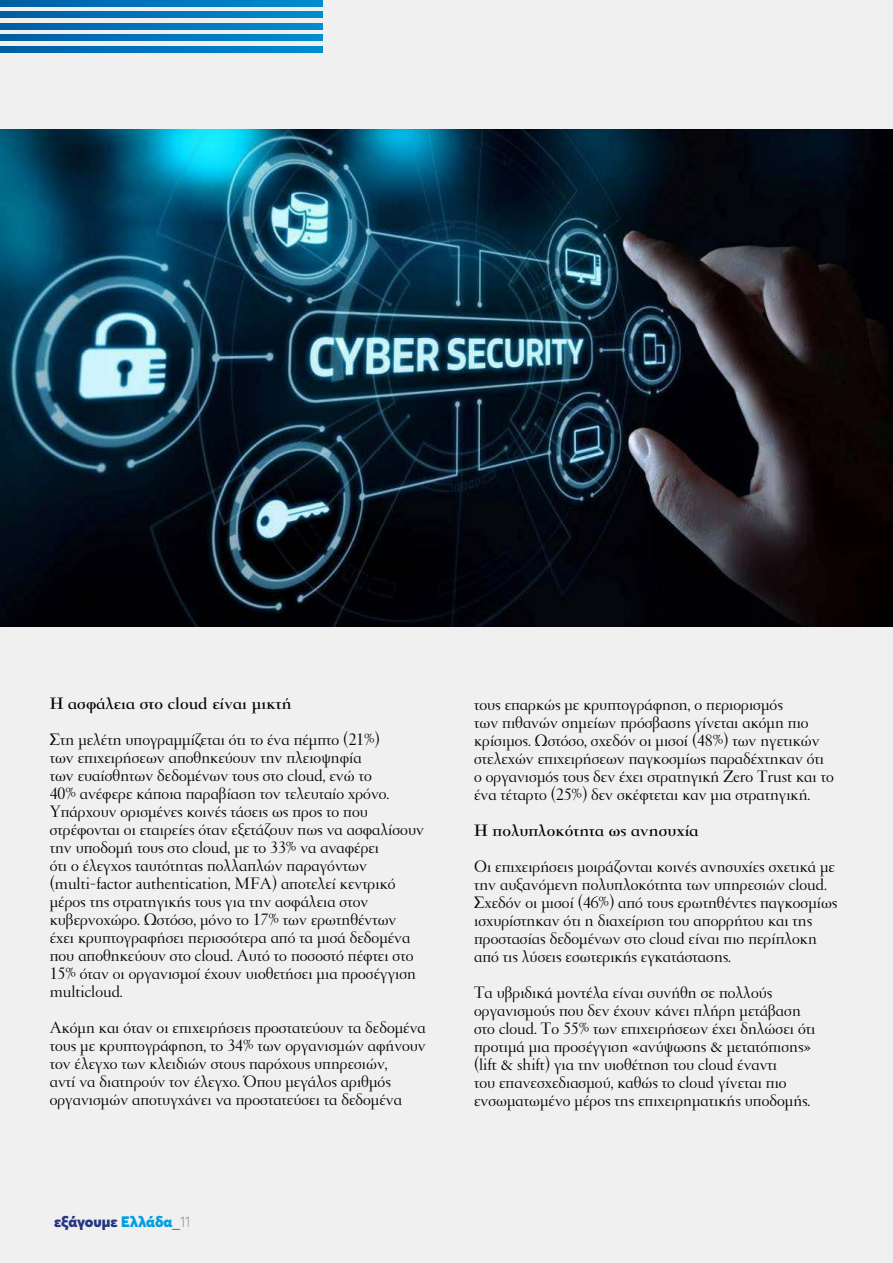
<style>
.page{position:relative;width:893px;height:1263px;background:#f0f0f0}
.page>*{position:absolute;margin:0;border:0;box-sizing:border-box;transform-origin:0 0}
.t1{font:18px/18px "PF Garamond Classic";color:#000}
.t2{font:700 18px "PF Garamond Classic";color:#000}
.t3{font:900 15px "Averta";color:#283583}
.s1{color:#009fe3}
.s2{font-family:"PF Garamond Classic";font-weight:400;color:#000}
.s3{font-weight:100;color:#706f6f}
</style>
<div class="page">
<svg style="left:0;top:46px;width:322px;height:6px"></svg>
<svg style="left:0;top:23px;width:322px;height:6px"></svg>
<svg style="left:0;top:0;width:322px;height:6px"></svg>
<svg style="left:0;top:35px;width:322px;height:6px"></svg>
<svg style="left:0;top:12px;width:322px;height:6px"></svg>
<img style="left:0;top:130px;width:893px;height:496px">
<p class="t2" style="left:50px;top:694px;width:243px">Η ασφάλεια στο cloud είναι μικτή</p>
<p class="t1" style="left:50px;top:731px;width:376px">Στη μελέτη υπογραμμίζεται ότι το ένα πέμπτο (21%)<br>των επιχειρήσεων αποθηκεύουν την πλειοψηφία<br>των ευαίσθητων δεδομένων τους στο cloud, ενώ το<br>40% ανέφερε κάποια παραβίαση τον τελευταίο χρόνο.<br>Υπάρχουν ορισμένες κοινές τάσεις ως προς το που στρέφονται οι εταιρείες όταν εξετάζουν πως να ασφαλίσουν την υποδομή τους στο cloud, με το 33% να αναφέρει<br>ότι ο έλεγχος ταυτότητας πολλαπλών παραγόντων (multi-factor authentication, MFA) αποτελεί κεντρικό μέρος της στρατηγικής τους για την ασφάλεια στον κυβερνοχώρο. Ωστόσο, μόνο το 17% των ερωτηθέντων έχει κρυπτογραφήσει περισσότερα από τα μισά δεδομένα που αποθηκεύουν στο cloud. Αυτό το ποσοστό πέφτει στο 15% όταν οι οργανισμοί έχουν υιοθετήσει μια προσέγγιση multicloud.</p>
<p class="t1" style="left:50px;top:1019px;width:378px">Ακόμη και όταν οι επιχειρήσεις προστατεύουν τα δεδομένα τους με κρυπτογράφηση, το 34% των οργανισμών αφήνουν τον έλεγχο των κλειδιών στους παρόχους υπηρεσιών,<br>αντί να διατηρούν τον έλεγχο. Όπου μεγάλος αριθμός οργανισμών αποτυγχάνει να προστατεύσει τα δεδομένα</p>
<p class="t3" style="left:54px;top:1211px;width:137px">εξάγουμε <span class="s1">Ελλάδα</span><span class="s2">_</span><span class="s3">11</span></p>
<p class="t1" style="left:474px;top:696px;width:361px">τους επαρκώς με κρυπτογράφηση, ο περιορισμός<br>των πιθανών σημείων πρόσβασης γίνεται ακόμη πιο κρίσιμος. Ωστόσο, σχεδόν οι μισοί (48%) των ηγετικών στελεχών επιχειρήσεων παγκοσμίως παραδέχτηκαν ότι ο οργανισμός τους δεν έχει στρατηγική Zero Trust και το ένα τέταρτο (25%) δεν σκέφτεται καν μια στρατηγική.</p>
<p class="t2" style="left:474px;top:821px;width:226px">Η πολυπλοκότητα ως ανησυχία</p>
<p class="t1" style="left:474px;top:858px;width:365px">Οι επιχειρήσεις μοιράζονται κοινές ανησυχίες σχετικά με την αυξανόμενη πολυπλοκότητα των υπηρεσιών cloud.<br>Σχεδόν οι μισοί (46%) από τους ερωτηθέντες παγκοσμίως ισχυρίστηκαν ότι η διαχείριση του απορρήτου και της προστασίας δεδομένων στο cloud είναι πιο περίπλοκη από τις λύσεις εσωτερικής εγκατάστασης.</p>
<p class="t1" style="left:474px;top:984px;width:343px">Τα υβριδικά μοντέλα είναι συνήθη σε πολλούς οργανισμούς που δεν έχουν κάνει πλήρη μετάβαση στο cloud. Το 55% των επιχειρήσεων έχει δηλώσει ότι προτιμά μια προσέγγιση «ανύψωσης &amp; μετατόπισης» (lift &amp; shift) για την υιοθέτηση του cloud έναντι<br>του επανεσχεδιασμού, καθώς το cloud γίνεται πιο ενσωματωμένο μέρος της επιχειρηματικής υποδομής.</p>
</div>
